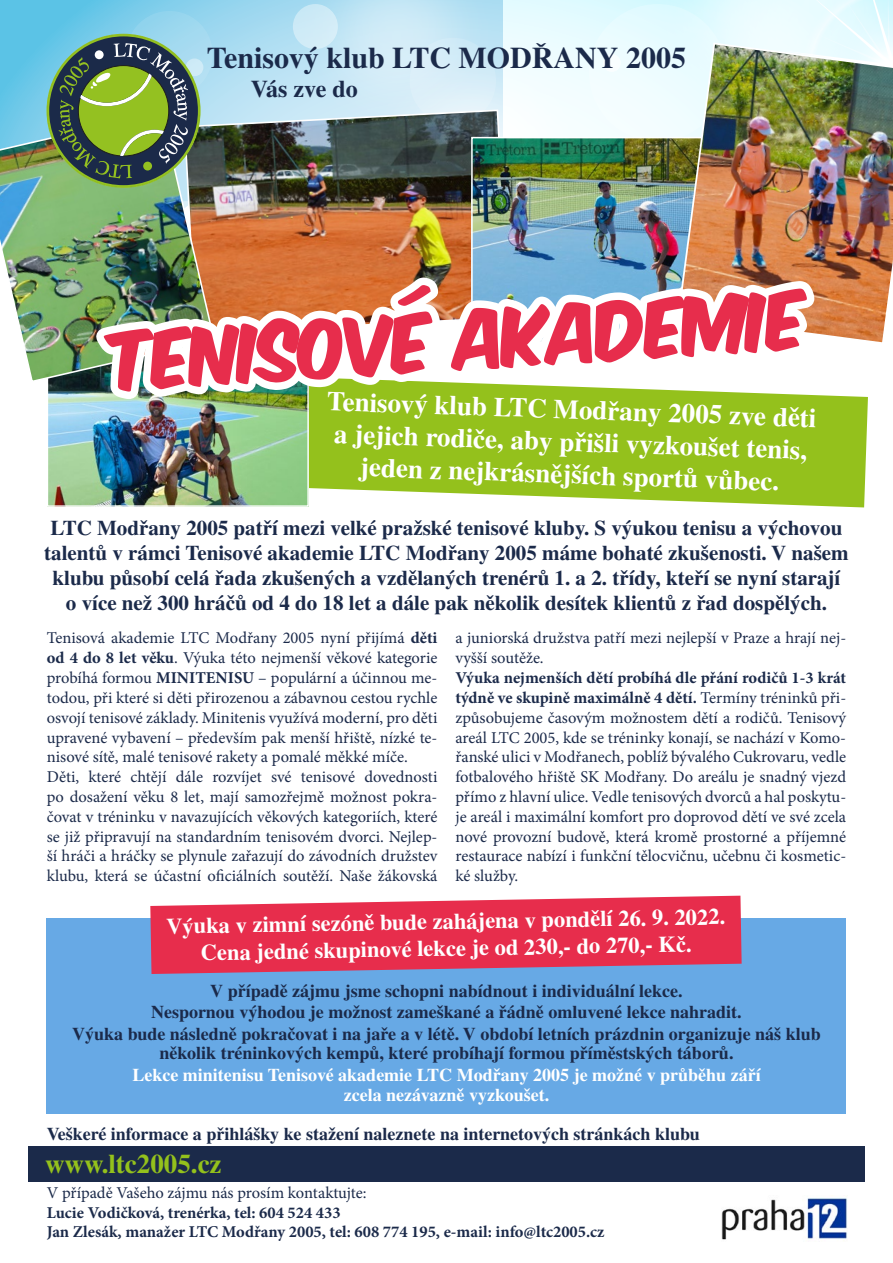
<style>
.page{position:relative;width:893px;height:1263px;background:#fff}
.page>*{position:absolute;margin:0;border:0;box-sizing:border-box;transform-origin:0 0}
.t1{font:69.45px "Komika Axis";color:#e72d4c}
.t2{font:700 30px "Times CE";color:#1b2a4a}
.t3{font:700 27px/32.4px "Times CE";color:#fff;text-align:center}
.t4{font:700 27px "Times CE";color:#94c11c}
.t5{font:700 24px "Times CE";color:#1b2a4a}
.t6{font:700 22.5px/27px "Times CE";color:#fff;text-align:center}
.t7{font:700 21px/25.2px "Times CE";color:#1b2a4a;text-align:center}
.t8{font:700 18px/21.6px "Times CE";color:#1b2a4a;text-align:center}
.t9{font:700 18px/19.5px "Times CE";color:#fff;text-align:center}
.t10{font:16.5px/19.8px "Minion Pro";color:#1b2a4a}
.t11{font:700 16.5px/19.8px "Minion Pro";color:#1b2a4a}
.s1{font-weight:700}
</style>
<div class="page">
<svg style="left:309px;top:389px;width:559px;height:118px;background:#a2c93a"></svg>
<img style="left:49px;top:444px;width:258px;height:61px">
<div style="left:28px;top:1146px;width:837px;height:35px;background:#1b2a4a"></div>
<div style="left:47px;top:918px;width:799px;height:195px;background:#67a9e5"></div>
<svg style="left:150px;top:896px;width:592px;height:78px;background:#e04361"></svg>
<img style="left:611px;top:140px;width:12px;height:142px">
<img style="left:722px;top:1198px;width:125px;height:43px">
<img style="left:0;top:0;width:611px;height:444px">
<svg style="left:574px;top:282px;width:86px;height:900px"></svg>
<img style="left:623px;top:0;width:270px;height:380px">
<h2 class="t2" style="left:207px;top:41px;width:481px">Tenisový klub LTC MODŘANY 2005</h2>
<h3 class="t5" style="left:251px;top:75px;width:108px">Vás zve do</h3>
<h1 class="t1" style="left:106px;top:330px;width:702px;rotate:-4deg">Tenisové akademie</h1>
<h3 class="t3" style="left:328px;top:384px;width:491px;rotate:2deg">Tenisový klub LTC Modřany 2005 zve děti a jejich rodiče, aby přišli vyzkoušet tenis, jeden z nejkrásnějších sportů vůbec.</h3>
<p class="t7" style="left:44px;top:515px;width:806px">LTC Modřany 2005 patří mezi velké pražské tenisové kluby. S výukou tenisu a výchovou talentů v rámci Tenisové akademie LTC Modřany 2005 máme bohaté zkušenosti. V našem klubu působí celá řada zkušených a vzdělaných trenérů 1. a 2. třídy, kteří se nyní starají<br>o více než 300 hráčů od 4 do 18 let a dále pak několik desítek klientů z řad dospělých.</p>
<p class="t10" style="left:47px;top:628px;width:392px">Tenisová akademie LTC Modřany 2005 nyní přijímá <span class="s1">děti od 4 do 8 let věku</span>. Výuka této nejmenší věkové kategorie probíhá formou <span class="s1">MINITENISU</span> – populární a účinnou me&shy;todou, při které si děti přirozenou a zábavnou cestou rychle osvojí tenisové základy. Minitenis využívá moderní, pro děti upravené vybavení – především pak menší hřiště, nízké te&shy;nisové sítě, malé tenisové rakety a pomalé měkké míče.<br>Děti, které chtějí dále rozvíjet své tenisové dovednosti po dosažení věku 8 let, mají samozřejmě možnost pokra&shy;čovat v tréninku v navazujících věkových kategoriích, které se již připravují na standardním tenisovém dvorci. Nejlep&shy;ší hráči a hráčky se plynule zařazují do závodních družstev klubu, která se účastní oficiálních soutěží. Naše žákovská</p>
<p class="t10" style="left:455px;top:628px;width:392px">a juniorská družstva patří mezi nejlepší v Praze a hrají nej&shy;vyšší soutěže.</p>
<p class="t10" style="left:455px;top:668px;width:392px;text-align:justify"><span class="s1">Výuka nejmenších dětí probíhá dle přání rodičů 1-3 krát týdně ve skupině maximálně 4 dětí.</span> Termíny tréninků při&shy;způsobujeme časovým možnostem dětí a rodičů. Tenisový areál LTC 2005, kde se tréninky konají, se nachází v Komo&shy;řanské ulici v Modřanech, poblíž bývalého Cukrovaru, vedle fotbalového hřiště SK Modřany. Do areálu je snadný vjezd přímo z hlavní ulice. Vedle tenisových dvorců a hal poskytu&shy;je areál i maximální komfort pro doprovod dětí ve své zcela nové provozní budově, která kromě prostorné a příjemné restaurace nabízí i funkční tělocvičnu, učebnu či kosmetic&shy;ké služby.</p>
<h3 class="t6" style="left:166px;top:912px;width:560px;rotate:-1deg">Výuka v zimní sezóně bude zahájena v pondělí 26. 9. 2022.<br>Cena jedné skupinové lekce je od 230,- do 270,- Kč.</h3>
<p class="t8" style="left:72px;top:980px;width:750px">V případě zájmu jsme schopni nabídnout i individuální lekce.<br>Nespornou výhodou je možnost zameškané a řádně omluvené lekce nahradit.<br>Výuka bude následně pokračovat i na jaře a v létě. V období letních prázdnin organizuje náš klub</p>
<p class="t8" style="left:160px;top:1042px;width:575px">několik tréninkových kempů, které probíhají formou příměstských táborů.</p>
<p class="t9" style="left:132px;top:1065px;width:630px">Lekce minitenisu Tenisové akademie LTC Modřany 2005 je možné v průběhu září zcela nezávazně vyzkoušet.</p>
<p class="t8" style="left:47px;top:1123px;width:654px">Veškeré informace a přihlášky ke stažení naleznete na internetových stránkách klubu</p>
<h3 class="t4" style="left:45px;top:1148px;width:178px">www.ltc2005.cz</h3>
<p class="t10" style="left:47px;top:1183px;width:321px">V případě Vašeho zájmu nás prosím kontaktujte:</p>
<p class="t11" style="left:47px;top:1202px;width:559px">Lucie Vodičková, trenérka, tel: 604 524 433<br>Jan Zlesák, manažer LTC Modřany 2005, tel: 608 774 195, e-mail: info@ltc2005.cz</p>
</div>
